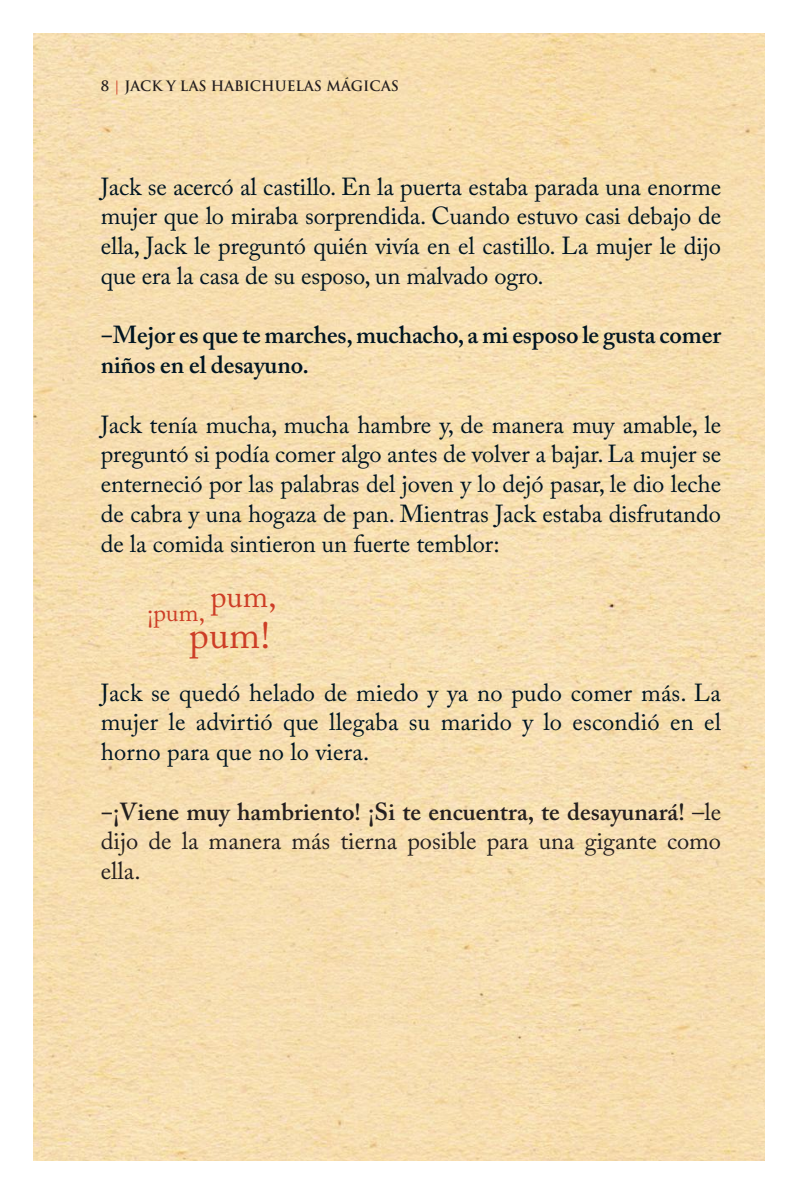
<style>
.page{position:relative;width:794px;height:1192px;background:#fff}
.page>*{position:absolute;margin:0;border:0;box-sizing:border-box;transform-origin:0 0}
.t1{font:38.5px "Adobe Caslon Pro";color:#cd3d26}
.t2{font:24.5px/29.8px "Adobe Caslon Pro";letter-spacing:-.005em;color:#001522;text-align:justify}
.t3{font:24.5px/29.8px "Adobe Caslon Pro";color:#241f1f;text-align:justify}
.t4{font:600 24.5px/29.8px "Adobe Caslon Pro";letter-spacing:-.005em;color:#001522}
.t5{font:24.5px "Adobe Caslon Pro";color:#cd3d26}
.t6{font:700 14px "Trajan Pro";color:#241f1f}
.s1{color:#cd3d26}
.s2{font-weight:600}
</style>
<div class="page">
<img style="left:33px;top:33px;width:731px;height:1127px">
<p class="t6" style="left:101px;top:78px;width:300px">8 <span class="s1">|</span> JACK Y LAS HABICHUELAS MÁGICAS</p>
<p class="t2" style="left:101px;top:171px;width:622px">Jack se acercó al castillo. En la puerta estaba parada una enorme mujer que lo miraba sorprendida. Cuando estuvo casi debajo de ella, Jack le preguntó quién vivía en el castillo. La mujer le dijo que era la casa de su esposo, un malvado ogro.</p>
<p class="t4" style="left:101px;top:320px;width:622px">‒Mejor es que te marches, muchacho, a mi esposo le gusta comer niños en el desayuno.</p>
<p class="t2" style="left:101px;top:409px;width:622px">Jack tenía mucha, mucha hambre y, de manera muy amable, le preguntó si podía comer algo antes de volver a bajar. La mujer se enterneció por las palabras del joven y lo dejó pasar, le dio leche de cabra y una hogaza de pan. Mientras Jack estaba disfrutando de la comida sintieron un fuerte temblor:</p>
<p class="t5" style="left:147px;top:598px;width:131px">¡pum, <sup>pum,</sup></p>
<h1 class="t1" style="left:189px;top:612px;width:82px">pum!</h1>
<p class="t2" style="left:101px;top:677px;width:622px">Jack se quedó helado de miedo y ya no pudo comer más. La mujer le advirtió que llegaba su marido y lo escondió en el horno para que no lo viera.</p>
<p class="t3" style="left:101px;top:796px;width:622px"><span class="s2">‒¡Viene muy hambriento! ¡Si te encuentra, te desayunará!</span> –le dijo de la manera más tierna posible para una gigante como ella.</p>
</div>
